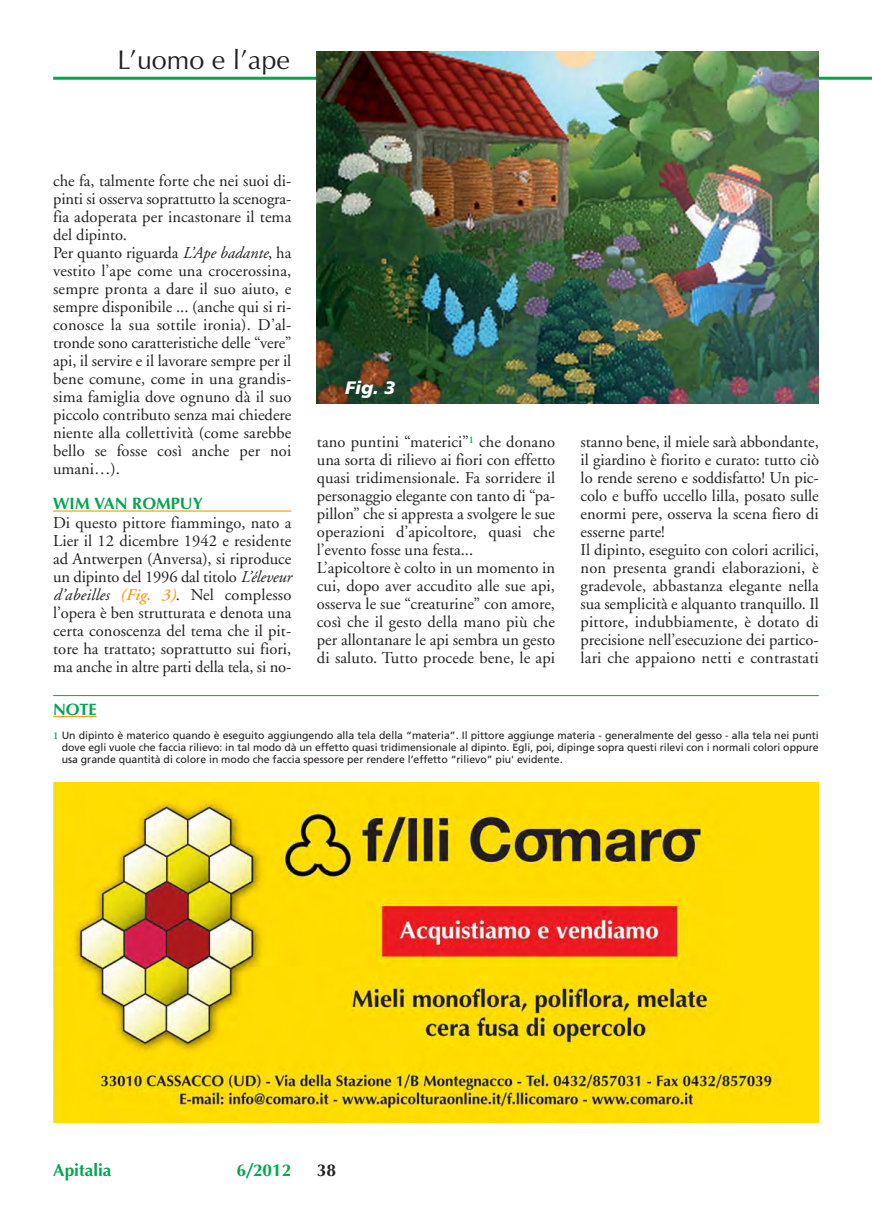
<style>
.page{position:relative;width:872px;height:1212px;background:#fff}
.page>*{position:absolute;margin:0;border:0;box-sizing:border-box;transform-origin:0 0}
.t1{font:27px "Optima";color:#231f20}
.t2{font:italic 900 18px "Frutiger";color:#fff}
.t3{font:700 17.25px "Optima";color:#00a650}
.t4{font:700 17.25px "Optima";color:#231f20}
.t5{font:16.5px/18px "Adobe Garamond";color:#231f20}
.t6{font:700 16.5px "Optima";color:#00a650}
.t7{font:10.5px/12.1px "Frutiger";color:#231f20;text-align:justify}
.s1{font-style:italic}
.s2{font-weight:600;font-style:italic;color:#f99d1c}
.s3{font-family:"Adobe Garamond";font-weight:600;color:#00a650}
</style>
<div class="page">
<hr style="left:53px;top:510px;width:238px;height:2px;background:#f99d1c">
<hr style="left:53px;top:77px;width:819px;height:3px;background:#00a650">
<img style="left:317px;top:51px;width:502px;height:353px">
<hr style="left:53px;top:695px;width:766px;height:1px;background:#00a650">
<hr style="left:53px;top:716px;width:44px;height:1px;background:#f99d1c">
<img style="left:53px;top:782px;width:766px;height:341px">
<h1 class="t1" style="left:117px;top:49px;width:174px">L’uomo e l’ape</h1>
<p class="t5" style="left:53px;top:173px;width:240px">che fa, talmente forte che nei suoi di&shy;pinti si osserva soprattutto la scenogra&shy;fia adoperata per incastonare il tema del dipinto.<br>Per quanto riguarda <span class="s1">L’Ape badante</span>, ha vestito l’ape come una crocerossina, sempre pronta a dare il suo aiuto, e sempre disponibile ... (anche qui si ri&shy;conosce la sua sottile ironia). D’al&shy;tronde sono caratteristiche delle “vere” api, il servire e il lavorare sempre per il bene comune, come in una grandis&shy;sima famiglia dove ognuno dà il suo piccolo contributo senza mai chiedere niente alla collettività (come sarebbe bello se fosse così anche per noi umani…).</p>
<p class="t6" style="left:53px;top:497px;width:151px">WIM VAN ROMPUY</p>
<p class="t5" style="left:53px;top:515px;width:240px;text-align:justify">Di questo pittore fiammingo, nato a Lier il 12 dicembre 1942 e residente ad Antwerpen (Anversa), si riproduce un dipinto del 1996 dal titolo <span class="s1">L’éleveur d’abeilles</span> <span class="s2">(Fig. 3)</span>. Nel complesso l’opera è ben strutturata e denota una certa conoscenza del tema che il pit&shy;tore ha trattato; soprattutto sui fiori, ma anche in altre parti della tela, si no-</p>
<p class="t2" style="left:345px;top:380px;width:51px">Fig. 3</p>
<p class="t5" style="left:317px;top:434px;width:240px">tano puntini “materici”<sup>1</sup> che donano una sorta di rilievo ai fiori con effetto quasi tridimensionale. Fa sorridere il personaggio elegante con tanto di “pa&shy;pillon” che si appresta a svolgere le sue operazioni d’apicoltore, quasi che l’evento fosse una festa...<br>L’apicoltore è colto in un momento in cui, dopo aver accudito alle sue api, osserva le sue “creaturine” con amore, così che il gesto della mano più che per allontanare le api sembra un gesto di saluto. Tutto procede bene, le api</p>
<p class="t5" style="left:580px;top:434px;width:240px">stanno bene, il miele sarà abbondante, il giardino è fiorito e curato: tutto ciò lo rende sereno e soddisfatto! Un pic&shy;colo e buffo uccello lilla, posato sulle enormi pere, osserva la scena fiero di esserne parte!<br>Il dipinto, eseguito con colori acrilici, non presenta grandi elaborazioni, è gradevole, abbastanza elegante nella sua semplicità e alquanto tranquillo. Il pittore, indubbiamente, è dotato di precisione nell’esecuzione dei partico&shy;lari che appaiono netti e contrastati</p>
<p class="t6" style="left:53px;top:702px;width:45px">NOTE</p>
<p class="t7" style="left:62px;top:730px;width:758px;text-indent:-9px"><span class="s3">1</span> Un dipinto è materico quando è eseguito aggiungendo alla tela della “materia”. Il pittore aggiunge materia - generalmente del gesso - alla tela nei punti dove egli vuole che faccia rilievo: in tal modo dà un effetto quasi tridimensionale al dipinto. Egli, poi, dipinge sopra questi rilevi con i normali colori oppure usa grande quantità di colore in modo che faccia spessore per rendere l’effetto “rilievo” piu' evidente.</p>
<p class="t3" style="left:53px;top:1163px;width:60px">Apitalia</p>
<p class="t3" style="left:237px;top:1163px;width:56px">6/2012</p>
<p class="t4" style="left:317px;top:1163px;width:21px">38</p>
</div>
